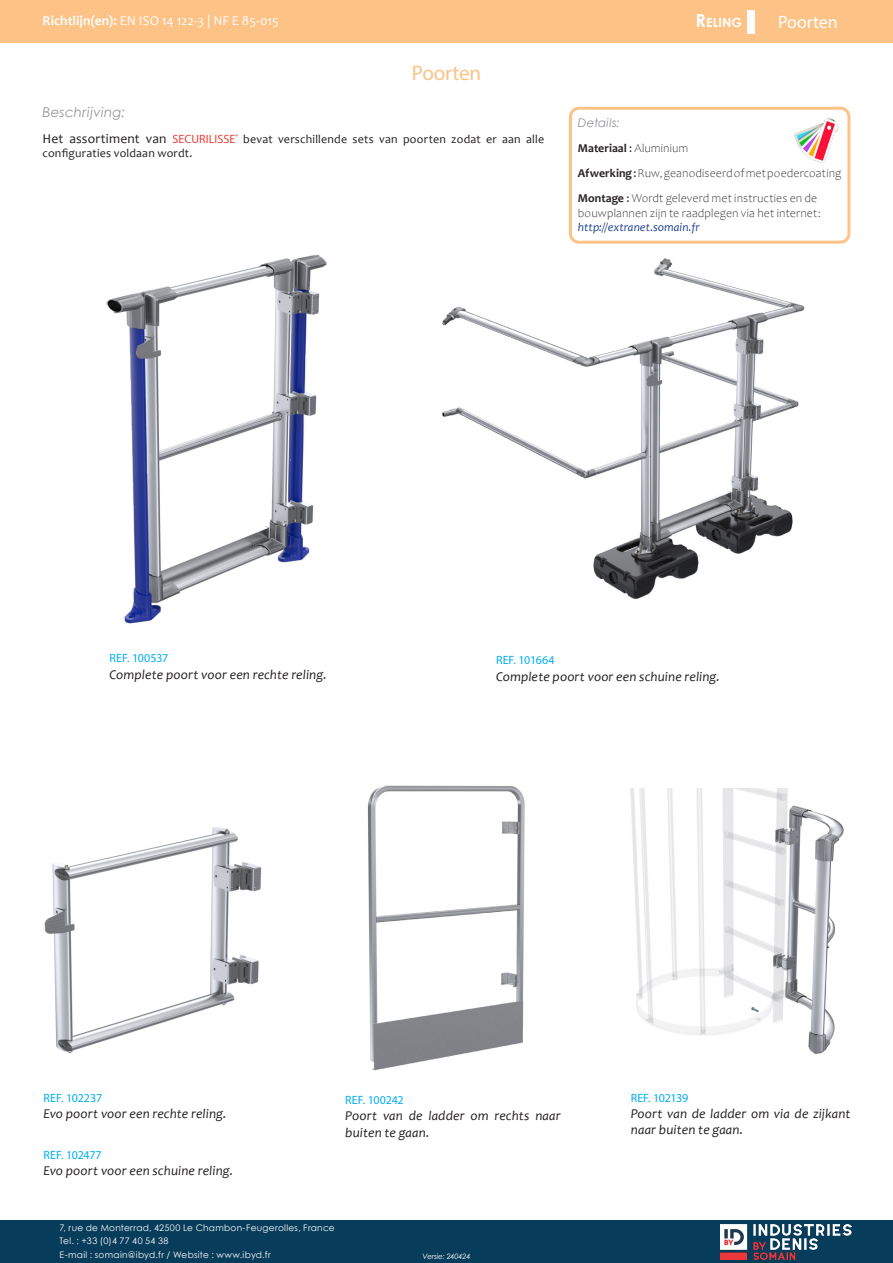
<style>
.page{position:relative;width:893px;height:1263px;background:#fff}
.page>*{position:absolute;margin:0;border:0;box-sizing:border-box;transform-origin:0 0}
.t1{font:21px "Myriad Pro";letter-spacing:-.005em;color:#fcc286}
.t2{font:18px "Myriad Pro";letter-spacing:-.005em;color:#fff}
.t3{font:italic 13.5px/16.2px "Candara";letter-spacing:.01em;color:#231f20}
.t4{font:13.5px "Candara";color:#fff}
.t5{font:italic 13.5px "Century Gothic";letter-spacing:.02em;color:#939598}
.t6{font:700 12.6px "Century Gothic";letter-spacing:.005em;color:#fff}
.t7{font:300 12px/25.2px "Candara";letter-spacing:.01em;color:#231f20}
.t8{font:12px/14.4px "Candara";letter-spacing:.015em;color:#231f20}
.t9{font:12px "Myriad Pro";letter-spacing:-.015em;color:#00aeef}
.t10{font:italic 12px "Candara";letter-spacing:.005em;color:#21428a}
.t11{font:italic 12px "Century Gothic";letter-spacing:.015em;color:#939598}
.t12{font:9px/13.5px "Century Gothic";letter-spacing:.03em;color:#fff}
.t13{font:italic 7.5px "Century Gothic";letter-spacing:-.025em;color:#fff}
.s1{font-weight:700}
.s2{font-size:18px}
.s3{font-size:13.5px}
.s4{font-family:"Myriad Pro";color:#ee3e34}
.s5{font-weight:400}
</style>
<div class="page">
<div style="left:569px;top:107px;width:281px;height:137px;border:3px solid #fcc286;border-radius:9px"></div>
<img style="left:794px;top:118px;width:45px;height:45px">
<div style="left:0;top:0;width:893px;height:43px;background:#fcc286"></div>
<div style="left:748px;top:10px;width:7px;height:23px;background:#fff"></div>
<div style="left:0;top:1220px;width:893px;height:43px;background:#083c5b"></div>
<img style="left:721px;top:1225px;width:130px;height:35px">
<img style="left:106px;top:254px;width:221px;height:370px">
<img style="left:442px;top:258px;width:363px;height:341px">
<img style="left:44px;top:827px;width:218px;height:227px">
<img style="left:367px;top:785px;width:158px;height:286px">
<img style="left:630px;top:788px;width:214px;height:266px">
<p class="t4" style="left:43px;top:13px;width:238px"><span class="s1">Richtlijn(en):</span> EN ISO 14 122-3 | NF E 85-015</p>
<p class="t6" style="left:696px;top:13px;width:48px"><span class="s2">R</span>eling</p>
<h2 class="t2" style="left:778px;top:11px;width:61px">Poorten</h2>
<p class="t5" style="left:43px;top:103px;width:84px">Beschrijving:</p>
<p class="t1" style="left:412px;top:60px;width:71px">Poorten</p>
<p class="t8" style="left:43px;top:131px;width:503px"><span class="s3">Het assortiment van</span> <span class="s4">SECURILISSE</span><sup>®</sup> bevat verschillende sets van poorten zodat er aan alle configuraties voldaan wordt.</p>
<p class="t11" style="left:578px;top:114px;width:44px">Details:</p>
<p class="t7" style="left:578px;top:135px;width:265px"><span class="s1">Materiaal</span> <span class="s5">:</span> Aluminium<br><span class="s1">Afwerking</span> <span class="s5">:</span> Ruw, geanodiseerd of met poedercoating<br><span class="s1">Montage</span> <span class="s5">:</span> Wordt geleverd met instructies en de</p>
<p class="t7" style="left:578px;top:200px;width:244px">bouwplannen zijn te raadplegen via het internet:</p>
<p class="t10" style="left:578px;top:220px;width:123px">http://extranet.somain.fr</p>
<p class="t9" style="left:110px;top:650px;width:60px">REF. 100537</p>
<p class="t9" style="left:496px;top:653px;width:60px">REF. 101664</p>
<p class="t3" style="left:110px;top:666px;width:219px">Complete poort voor een rechte reling.</p>
<p class="t3" style="left:496px;top:669px;width:225px">Complete poort voor een schuine reling.</p>
<p class="t9" style="left:44px;top:1091px;width:60px">REF. 102237</p>
<p class="t3" style="left:44px;top:1105px;width:184px">Evo poort voor een rechte reling.</p>
<p class="t9" style="left:44px;top:1148px;width:60px">REF. 102477</p>
<p class="t3" style="left:44px;top:1163px;width:191px">Evo poort voor een schuine reling.</p>
<p class="t9" style="left:345px;top:1093px;width:60px">REF. 100242</p>
<p class="t3" style="left:345px;top:1108px;width:217px">Poort van de ladder om rechts naar buiten te gaan.</p>
<p class="t12" style="left:60px;top:1221px;width:277px">7, rue de Monterrad, 42500 Le Chambon-Feugerolles, France<br>Tel. : +33 (0)4 77 40 54 38<br>E-mail : somain@ibyd.fr / Website : www.ibyd.fr</p>
<p class="t13" style="left:422px;top:1250px;width:50px">Versie: 240424</p>
<p class="t9" style="left:631px;top:1091px;width:59px">REF. 102139</p>
<p class="t3" style="left:631px;top:1105px;width:221px">Poort van de ladder om via de zijkant naar buiten te gaan.</p>
</div>
